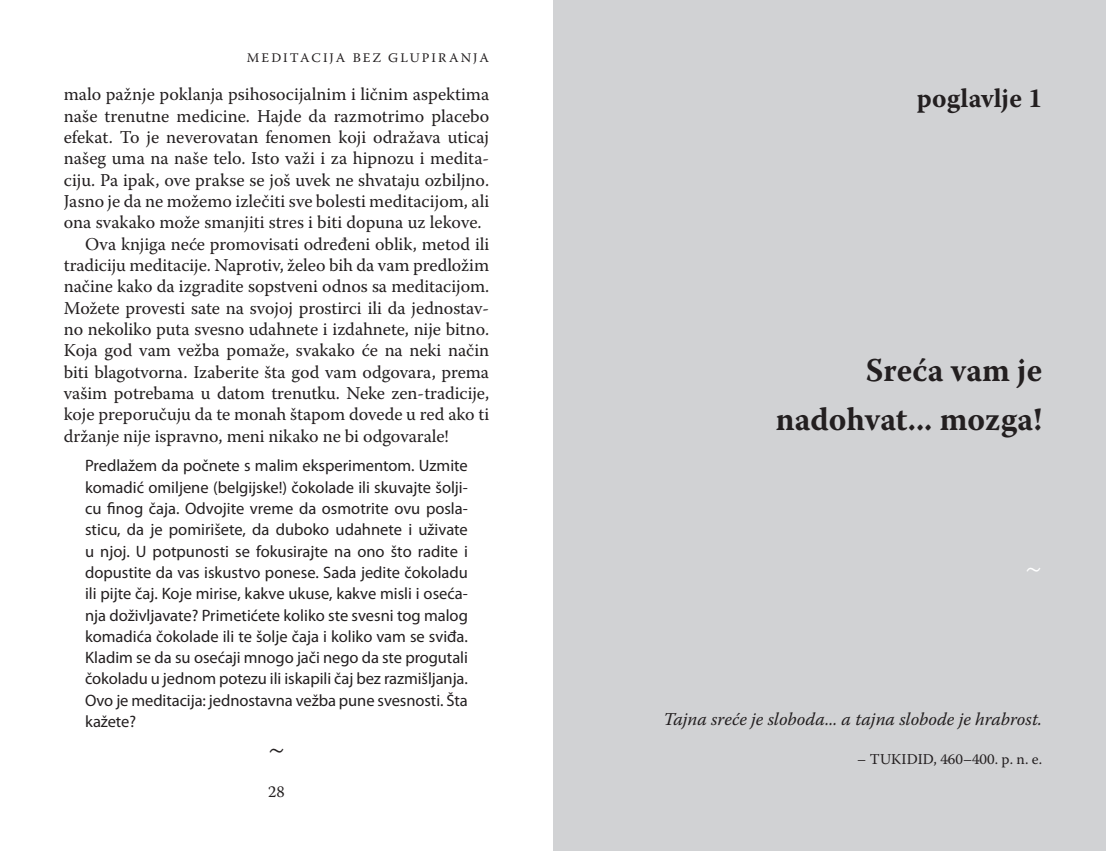
<style>
.page{position:relative;width:1106px;height:851px;background:#fff}
.page>*{position:absolute;margin:0;border:0;box-sizing:border-box;transform-origin:0 0}
.NASLOV_POGLAVLJA{font:700 33px/48.8px "Warnock Pro";color:#231f20;text-align:right}
.POGLAVLJE{font:700 27px "Warnock Pro";letter-spacing:.005em;color:#231f20}
.t1{font:27px "Warnock Pro";color:#231f20}
.t2{font:27px "Warnock Pro";color:#fff}
.t3{font:18px/21.3px "Warnock Pro";color:#231f20;text-align:justify}
.t4{font:italic 18px "Warnock Pro";color:#231f20}
.t5{font:16.5px/21.3px "Myriad Pro";letter-spacing:-.005em;color:#231f20;text-align:justify}
.t6{font:16.5px "Warnock Pro";color:#231f20}
.t7{font:15px "Warnock Pro";color:#231f20}
.t8{font:13.05px "Warnock Pro";letter-spacing:.15em;color:#231f20}
</style>
<div class="page">
<div style="left:553px;top:0;width:553px;height:850px;background:#d1d2d4"></div>
<p class="t8" style="left:247px;top:50px;width:244px">MEDITACIJA BEZ GLUPIRANJA</p>
<p class="t3" style="left:64px;top:84px;width:427px">malo pažnje poklanja psihosocijalnim i ličnim aspektima naše trenutne medicine. Hajde da razmotrimo placebo efekat. To je neverovatan fenomen koji odražava uticaj našeg uma na naše telo. Isto važi i za hipnozu i medita&shy;ciju. Pa ipak, ove prakse se još uvek ne shvataju ozbiljno.<br>Jasno je da ne možemo izlečiti sve bolesti meditacijom, ali ona svakako može smanjiti stres i biti dopuna uz lekove.</p>
<p class="t3" style="left:64px;top:233px;width:427px;text-indent:21px">Ova knjiga neće promovisati određeni oblik, metod ili tradiciju meditacije. Naprotiv, želeo bih da vam predložim načine kako da izgradite sopstveni odnos sa meditacijom.<br>Možete provesti sate na svojoj prostirci ili da jednostav&shy;no nekoliko puta svesno udahnete i izdahnete, nije bitno.<br>Koja god vam vežba pomaže, svakako će na neki način biti blagotvorna. Izaberite šta god vam odgovara, prema vašim potrebama u datom trenutku. Neke zen-tradicije, koje preporučuju da te monah štapom dovede u red ako ti držanje nije ispravno, meni nikako ne bi odgovarale!</p>
<p class="t5" style="left:85px;top:455px;width:384px">Predlažem da počnete s malim eksperimentom. Uzmite komadić omiljene (belgijske!) čokolade ili skuvajte šolji&shy;cu finog čaja. Odvojite vreme da osmotrite ovu posla&shy;sticu, da je pomirišete, da duboko udahnete i uživate u njoj. U potpunosti se fokusirajte na ono što radite i dopustite da vas iskustvo ponese. Sada jedite čokoladu ili pijte čaj. Koje mirise, kakve ukuse, kakve misli i oseća&shy;nja doživljavate? Primetićete koliko ste svesni tog malog komadića čokolade ili te šolje čaja i koliko vam se sviđa.<br>Kladim se da su osećaji mnogo jači nego da ste progutali čokoladu u jednom potezu ili iskapili čaj bez razmišljanja.<br>Ovo je meditacija: jednostavna vežba pune svesnosti. Šta kažete?</p>
<p class="t1" style="left:268px;top:731px;width:18px">~</p>
<p class="t6" style="left:268px;top:782px;width:18px">28</p>
<p class="POGLAVLJE" style="left:916px;top:82px;width:127px">poglavlje 1</p>
<p class="NASLOV_POGLAVLJA" style="left:776px;top:345px;width:268px">Sre-ća vam je nadohvat... mozga!</p>
<p class="t2" style="left:1025px;top:551px;width:18px">~</p>
<p class="t4" style="left:663px;top:708px;width:380px">Tajna sre-će je sloboda... a tajna slobode je hrabrost.</p>
<p class="t7" style="left:857px;top:749px;width:185px">– TUKIDID, 460–400. p. n. e.</p>
</div>
